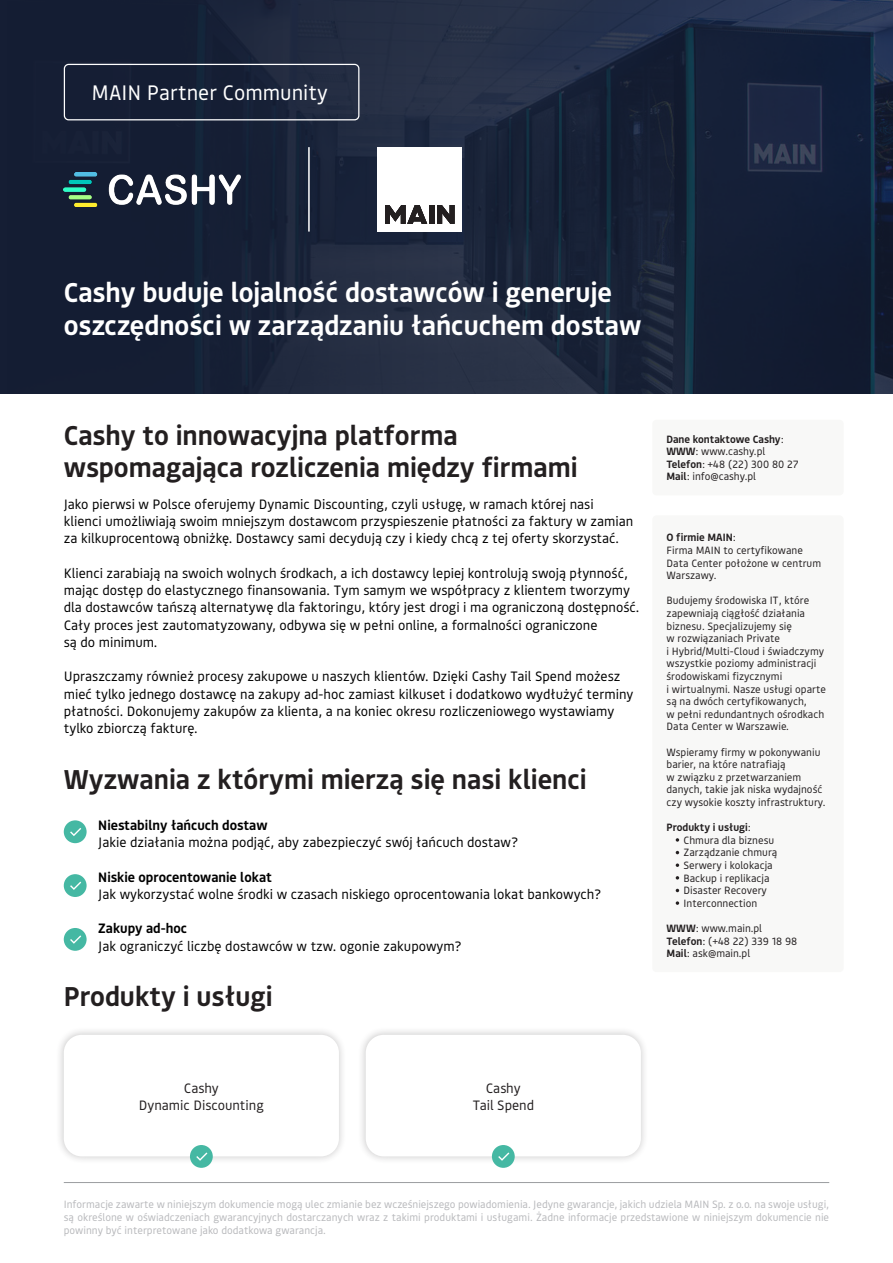
<style>
.page{position:relative;width:893px;height:1263px;background:#fff}
.page>*{position:absolute;margin:0;border:0;box-sizing:border-box;transform-origin:0 0}
.t1{font:600 27px "Bould";color:#231f20}
.t2{font:600 27px "Bould";color:#fff}
.t3{font:20.85px "Bould";color:#fff}
.t4{font:13.5px/17.2px "Bould";color:#000001}
.t5{font:600 13.5px "Bould";color:#000001}
.t6{font:13.5px "Bould";color:#231f20}
.t7{font:10.5px/12.6px "Bould";color:#231f20}
.t8{font:10.5px/12.6px "Bould";color:#b8b9bc;text-align:justify}
.t9{font:600 10.5px "Bould";color:#231f20}
.s1{font-weight:400}
.s2{font-weight:600}
</style>
<div class="page">
<div style="left:652px;top:420px;width:192px;height:75px;background:#f8f8f7;border-radius:4px"></div>
<div style="left:64px;top:820px;width:23px;height:23px;background:#45b8a3;border-radius:50%"></div>
<svg style="left:70px;top:828px;width:11px;height:8px"></svg>
<div style="left:64px;top:874px;width:23px;height:23px;background:#45b8a3;border-radius:50%"></div>
<svg style="left:70px;top:882px;width:11px;height:8px"></svg>
<div style="left:64px;top:928px;width:23px;height:23px;background:#45b8a3;border-radius:50%"></div>
<svg style="left:70px;top:935px;width:11px;height:9px"></svg>
<svg style="left:0;top:0;width:893px;height:393px;background:#1a243a"></svg>
<hr style="left:64px;top:1182px;width:765px;height:1px;background:#9b9da0">
<div style="left:64px;top:64px;width:295px;height:56px;border:1px solid #fff;border-radius:4px"></div>
<img style="left:64px;top:173px;width:176px;height:33px">
<div style="left:378px;top:147px;width:84px;height:84px;background:#fff"></div>
<svg style="left:385px;top:205px;width:42px;height:19px"></svg>
<div style="left:429px;top:205px;width:5px;height:19px;background:#231f20"></div>
<svg style="left:437px;top:205px;width:17px;height:19px"></svg>
<hr style="left:308px;top:147px;width:2px;height:85px;background:#fff">
<div style="left:56px;top:1026px;width:291px;height:139px;background:#231f20;opacity:.25"></div>
<div style="left:64px;top:1035px;width:275px;height:121px;background:#fff;border-radius:18px"></div>
<div style="left:357px;top:1026px;width:292px;height:139px;background:#231f20;opacity:.25"></div>
<div style="left:366px;top:1035px;width:275px;height:121px;background:#fff;border-radius:18px"></div>
<div style="left:190px;top:1145px;width:23px;height:23px;background:#45b8a3;border-radius:50%"></div>
<svg style="left:196px;top:1152px;width:11px;height:9px"></svg>
<div style="left:492px;top:1145px;width:23px;height:23px;background:#45b8a3;border-radius:50%"></div>
<svg style="left:498px;top:1152px;width:11px;height:9px"></svg>
<div style="left:652px;top:515px;width:192px;height:457px;background:#f8f8f7;border-radius:4px"></div>
<svg style="left:676px;top:838px;width:3px;height:4px"></svg>
<svg style="left:676px;top:863px;width:3px;height:4px"></svg>
<svg style="left:676px;top:901px;width:3px;height:4px"></svg>
<p class="t3" style="left:92px;top:78px;width:238px">MAIN Partner Community</p>
<p class="t2" style="left:64px;top:274px;width:550px">Cashy buduje lojalność dostawców i generuje</p>
<p class="t2" style="left:64px;top:307px;width:579px">oszczędności w zarządzaniu łańcuchem dostaw</p>
<p class="t1" style="left:64px;top:416px;width:395px">Cashy to innowacyjna platforma</p>
<p class="t1" style="left:64px;top:448px;width:515px">wspomagająca rozliczenia między firmami</p>
<p class="t4" style="left:64px;top:495px;width:531px">Jako pierwsi w Polsce oferujemy Dynamic Discounting, czyli usługę, w ramach której nasi</p>
<p class="t4" style="left:64px;top:512px;width:571px">klienci umożliwiają swoim mniejszym dostawcom przyspieszenie płatności za faktury w zamian za kilkuprocentową obniżkę. Dostawcy sami decydują czy i kiedy chcą z tej oferty skorzystać.</p>
<p class="t4" style="left:64px;top:564px;width:577px">Klienci zarabiają na swoich wolnych środkach, a ich dostawcy lepiej kontrolują swoją płynność, mając dostęp do elastycznego finansowania. Tym samym we współpracy z klientem tworzymy dla dostawców tańszą alternatywę dla faktoringu, który jest drogi i ma ograniczoną dostępność.<br>Cały proces jest zautomatyzowany, odbywa się w pełni online, a formalności ograniczone</p>
<p class="t4" style="left:64px;top:633px;width:95px">są do minimum.</p>
<p class="t4" style="left:64px;top:667px;width:571px">Upraszczamy również procesy zakupowe u naszych klientów. Dzięki Cashy Tail Spend możesz mieć tylko jednego dostawcę na zakupy ad-hoc zamiast kilkuset i dodatkowo wydłużyć terminy płatności. Dokonujemy zakupów za klienta, a na koniec okresu rozliczeniowego wystawiamy tylko zbiorczą fakturę.</p>
<p class="t1" style="left:64px;top:760px;width:524px">Wyzwania z którymi mierzą się nasi klienci</p>
<p class="t5" style="left:98px;top:816px;width:171px">Niestabilny łańcuch dostaw</p>
<p class="t4" style="left:98px;top:833px;width:421px">Jakie działania można podjąć, aby zabezpieczyć swój łańcuch dostaw?</p>
<p class="t5" style="left:98px;top:867px;width:175px">Niskie oprocentowanie lokat</p>
<p class="t4" style="left:98px;top:885px;width:505px">Jak wykorzystać wolne środki w czasach niskiego oprocentowania lokat bankowych?</p>
<p class="t5" style="left:98px;top:919px;width:90px">Zakupy ad-hoc</p>
<p class="t4" style="left:98px;top:936px;width:365px">Jak ograniczyć liczbę dostawców w tzw. ogonie zakupowym?</p>
<p class="t1" style="left:64px;top:978px;width:210px">Produkty i usługi</p>
<p class="t9" style="left:666px;top:431px;width:119px">Dane kontaktowe Cashy<span class="s1">:</span></p>
<p class="t7" style="left:666px;top:445px;width:100px"><span class="s2">WWW</span>: www.cashy.pl</p>
<p class="t7" style="left:666px;top:457px;width:134px"><span class="s2">Telefon</span>: +48 (22) 300 80 27</p>
<p class="t7" style="left:666px;top:470px;width:91px"><span class="s2">Mail</span>: info@cashy.pl</p>
<p class="t9" style="left:666px;top:530px;width:71px">O firmie MAIN<span class="s1">:</span></p>
<p class="t7" style="left:666px;top:543px;width:156px">Firma MAIN to certyfikowane<br>Data Center położone w centrum<br>Warszawy.</p>
<p class="t7" style="left:666px;top:594px;width:144px">Budujemy środowiska IT, które zapewniają ciągłość działania biznesu. Specjalizujemy się</p>
<p class="t7" style="left:666px;top:632px;width:115px">w rozwiązaniach Private</p>
<p class="t7" style="left:666px;top:644px;width:159px">i Hybrid/Multi-Cloud i świadczymy wszystkie poziomy administracji środowiskami fizycznymi</p>
<p class="t7" style="left:666px;top:682px;width:161px">i wirtualnymi. Nasze usługi oparte są na dwóch certyfikowanych,</p>
<p class="t7" style="left:666px;top:707px;width:159px">w pełni redundantnych ośrodkach<br>Data Center w Warszawie.</p>
<p class="t7" style="left:666px;top:745px;width:155px">Wspieramy firmy w pokonywaniu barier, na które natrafiają</p>
<p class="t7" style="left:666px;top:770px;width:160px">w związku z przetwarzaniem danych, takie jak niska wydajność czy wysokie koszty infrastruktury.</p>
<p class="t9" style="left:666px;top:820px;width:86px">Produkty i usługi<span class="s1">:</span></p>
<p class="t7" style="left:684px;top:833px;width:92px">Chmura dla biznesu</p>
<p class="t7" style="left:684px;top:846px;width:95px">Zarządzanie chmurą</p>
<p class="t7" style="left:684px;top:858px;width:91px">Serwery i kolokacja</p>
<p class="t7" style="left:684px;top:871px;width:87px">Backup i replikacja</p>
<p class="t7" style="left:684px;top:884px;width:85px">Disaster Recovery</p>
<p class="t7" style="left:684px;top:896px;width:75px">Interconnection</p>
<p class="t7" style="left:666px;top:921px;width:97px"><span class="s2">WWW</span>: www.main.pl</p>
<p class="t7" style="left:666px;top:934px;width:132px"><span class="s2">Telefon</span>: (+48 22) 339 18 98</p>
<p class="t7" style="left:666px;top:947px;width:85px"><span class="s2">Mail</span>: ask@main.pl</p>
<p class="t6" style="left:184px;top:1079px;width:36px">Cashy</p>
<p class="t6" style="left:139px;top:1096px;width:127px">Dynamic Discounting</p>
<p class="t6" style="left:486px;top:1079px;width:36px">Cashy</p>
<p class="t6" style="left:472px;top:1096px;width:63px">Tail Spend</p>
<p class="t8" style="left:64px;top:1198px;width:767px">Informacje zawarte w niniejszym dokumencie mogą ulec zmianie bez wcześniejszego powiadomienia. Jedyne gwarancje, jakich udziela MAIN Sp. z o.o. na swoje usługi, są określone w oświadczeniach gwarancyjnych dostarczanych wraz z takimi produktami i usługami. Żadne informacje przedstawione w niniejszym dokumencie nie powinny być interpretowane jako dodatkowa gwarancja.</p>
</div>
